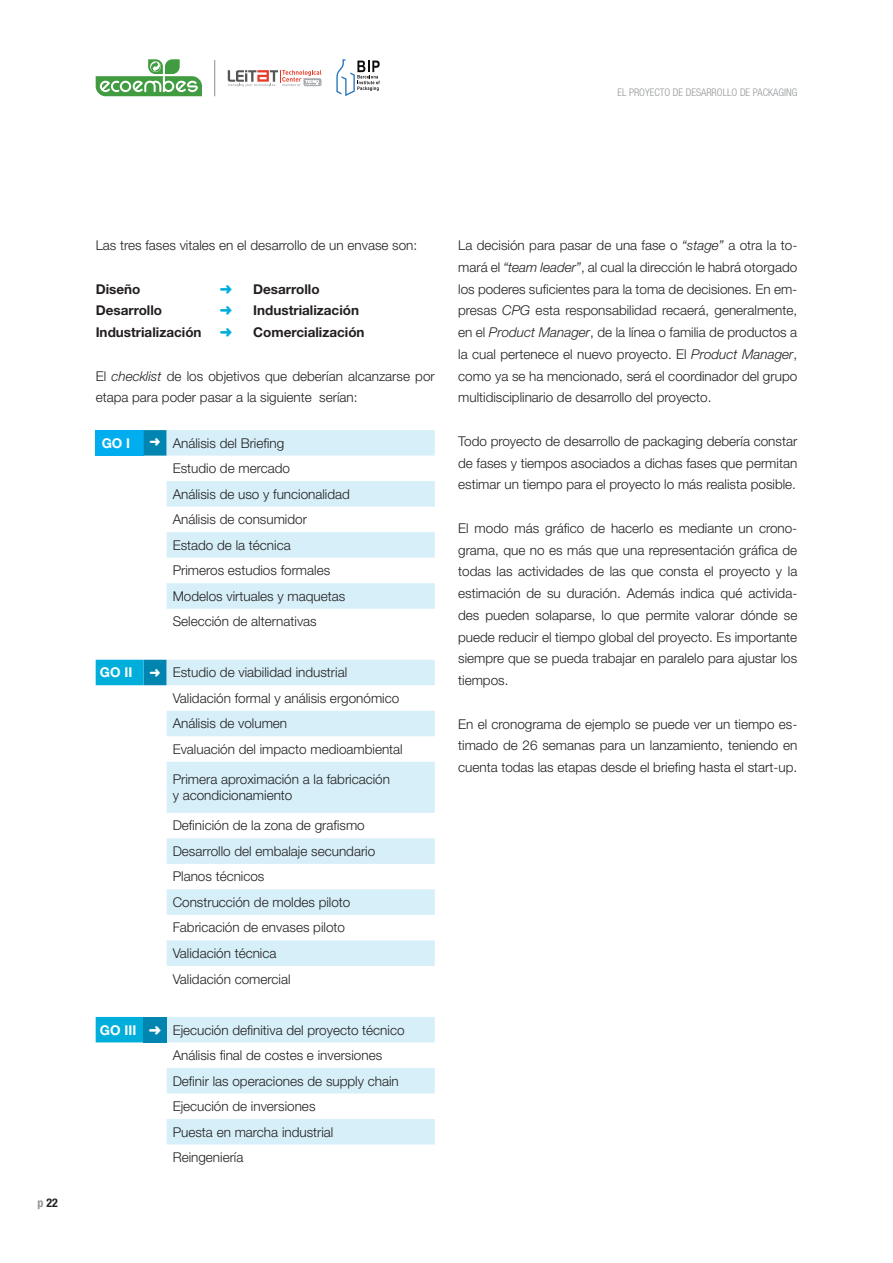
<style>
.page{position:relative;width:893px;height:1263px;background:#fff}
.page>*{position:absolute;margin:0;border:0;box-sizing:border-box;transform-origin:0 0}
.t1{font:300 13.5px/25.5px "Helvetica Neue LT Std";color:#231f20}
.t2{font:700 13.5px "Helvetica Neue LT Std";color:#231f20}
.t3{font:700 13.5px "Helvetica Neue LT Std";color:#fff}
.t4{font:700 condensed 12px "Helvetica Neue LT Std";color:#231f20}
.t5{font:300 condensed 10.5px "Helvetica Neue LT Std";color:#939598}
.s1{color:#939598}
.s2{font-style:italic}
.s3{color:#fff}
.s4{font-weight:700;color:#fff}
</style>
<div class="page">
<hr style="left:214px;top:60px;width:1px;height:36px;background:#8a8c8f">
<svg style="left:228px;top:70px;width:94px;height:17px"></svg>
<svg style="left:336px;top:59px;width:44px;height:37px"></svg>
<svg style="left:96px;top:59px;width:106px;height:37px"></svg>
<svg style="left:167px;top:430px;width:268px;height:714px"></svg>
<svg style="left:96px;top:430px;width:71px;height:612px"></svg>
<div style="left:144px;top:1017px;width:23px;height:25px;background:#0084b0"></div>
<p class="t5" style="left:617px;top:87px;width:181px">EL PROYECTO DE DESARROLLO DE PACKAGING</p>
<p class="t4" style="left:38px;top:1196px;width:22px"><span class="s1">p</span> 22</p>
<p class="t1" style="left:96px;top:232px;width:323px">Las tres fases vitales en el desarrollo de un envase son:</p>
<p class="t2" style="left:96px;top:280px;width:46px">Diseño</p>
<p class="t2" style="left:253px;top:280px;width:68px">Desarrollo</p>
<p class="t2" style="left:96px;top:302px;width:68px">Desarrollo</p>
<p class="t2" style="left:253px;top:302px;width:107px">Industrialización</p>
<p class="t2" style="left:96px;top:324px;width:107px">Industrialización</p>
<p class="t2" style="left:253px;top:324px;width:113px">Comercialización</p>
<p class="t1" style="left:96px;top:365px;width:341px;line-height:21.8px">El <span class="s2">checklist</span> de los objetivos que deberían alcanzarse por etapa para poder pasar a la siguiente serían:</p>
<p class="t3" style="left:102px;top:434px;width:30px">GO I</p>
<p class="t1" style="left:173px;top:430px;width:179px;text-indent:-23px"><span class="s3">➜</span> Análisis del Briefing<br>Estudio de mercado<br>Análisis de uso y funcionalidad<br>Análisis de consumidor<br>Estado de la técnica<br>Primeros estudios formales<br>Modelos virtuales y maquetas<br>Selección de alternativas</p>
<p class="t3" style="left:100px;top:664px;width:34px">GO II</p>
<p class="t1" style="left:173px;top:659px;width:232px;text-indent:-23px"><span class="s3">➜</span> Estudio de viabilidad industrial Validación formal y análisis ergonómico Análisis de volumen<br>Evaluación del impacto medioambiental</p>
<p class="t1" style="left:173px;top:771px;width:219px;line-height:16.2px">Primera aproximación a la fabricación y acondicionamiento</p>
<p class="t1" style="left:173px;top:812px;width:204px">Definición de la zona de grafismo<br>Desarrollo del embalaje secundario<br>Planos técnicos<br>Construcción de moldes piloto<br>Fabricación de envases piloto<br>Validación técnica<br>Validación comercial</p>
<p class="t1" style="left:173px;top:1017px;width:233px;text-indent:-73px"><span class="s4">GO III</span> <span class="s3">➜</span> Ejecución definitiva del proyecto técnico Análisis final de costes e inversiones Definir las operaciones de supply chain Ejecución de inversiones<br>Puesta en marcha industrial Reingeniería</p>
<p class="t1" style="left:458px;top:234px;width:341px;line-height:21.8px;text-align:justify">La decisión para pasar de una fase o <span class="s2">“stage”</span> a otra la to&shy;mará el <span class="s2">“team leader”</span>, al cual la dirección le habrá otorgado los poderes suficientes para la toma de decisiones. En em&shy;presas <span class="s2">CPG</span> esta responsabilidad recaerá, generalmente, en el <span class="s2">Product Manager</span>, de la línea o familia de productos a la cual pertenece el nuevo proyecto. El <span class="s2">Product Manager</span>, como ya se ha mencionado, será el coordinador del grupo multidisciplinario de desarrollo del proyecto.</p>
<p class="t1" style="left:458px;top:430px;width:341px;line-height:21.8px;text-align:justify">Todo proyecto de desarrollo de packaging debería constar de fases y tiempos asociados a dichas fases que permitan estimar un tiempo para el proyecto lo más realista posible.</p>
<p class="t1" style="left:458px;top:517px;width:341px;line-height:21.8px;text-align:justify">El modo más gráfico de hacerlo es mediante un crono&shy;grama, que no es más que una representación gráfica de todas las actividades de las que consta el proyecto y la estimación de su duración. Además indica qué activida&shy;des pueden solaparse, lo que permite valorar dónde se puede reducir el tiempo global del proyecto. Es importante siempre que se pueda trabajar en paralelo para ajustar los tiempos.</p>
<p class="t1" style="left:458px;top:713px;width:341px;line-height:21.8px;text-align:justify">En el cronograma de ejemplo se puede ver un tiempo es&shy;timado de 26 semanas para un lanzamiento, teniendo en cuenta todas las etapas desde el briefing hasta el start-up.</p>
</div>
